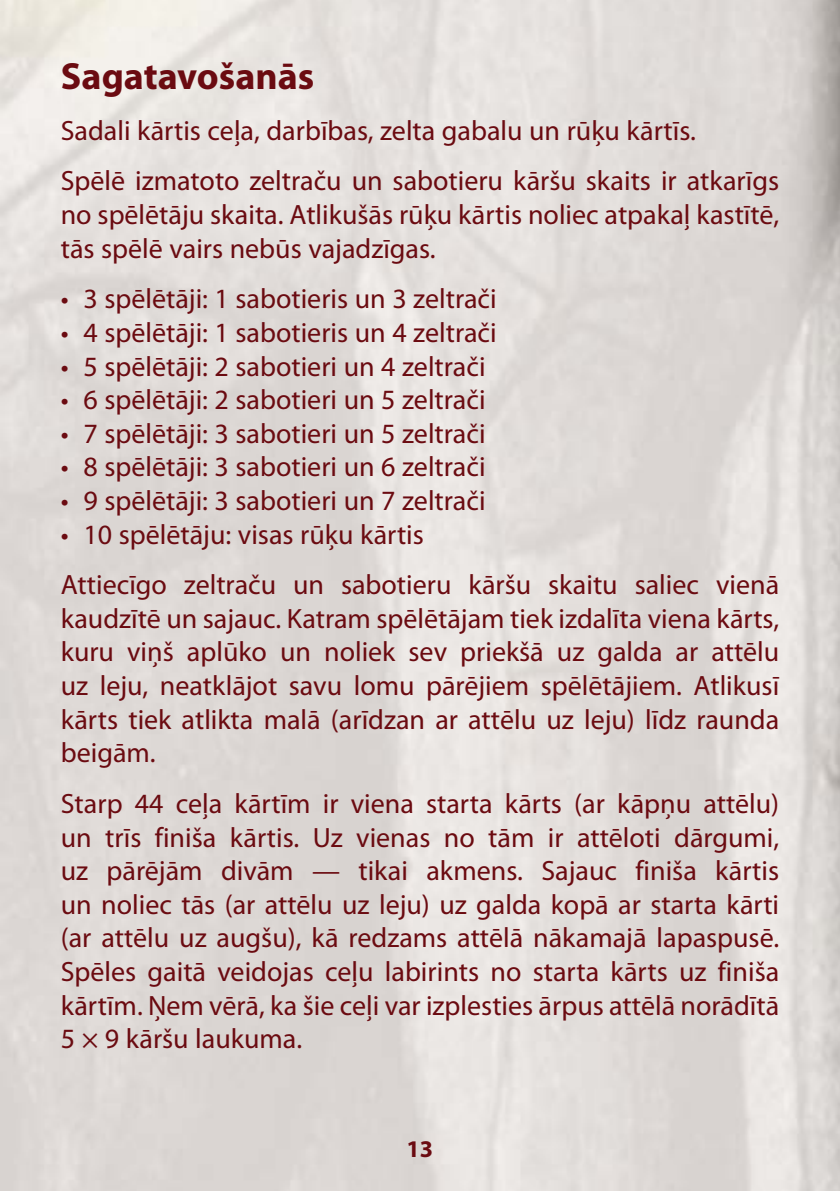
<style>
.page{position:relative;width:840px;height:1191px;background:#fff}
.page>*{position:absolute;margin:0;border:0;box-sizing:border-box;transform-origin:0 0}
.t1{font:700 38px "Myriad Pro";color:#6b0b11}
.t2{font:28px/33.6px "Myriad Pro";color:#6b0b11}
.t3{font:700 24px "Myriad Pro";color:#6b0b11}
</style>
<div class="page">
<h1 class="t1" style="left:61px;top:55px;width:255px">Sagatavošanās</h1>
<p class="t2" style="left:61px;top:106px;width:719px;line-height:50.4px">Sadali kārtis ceļa, darbības, zelta gabalu un rūķu kārtīs.<br>Spēlē izmatoto zeltraču un sabotieru kāršu skaits ir atkarīgs</p>
<p class="t2" style="left:61px;top:198px;width:719px">no spēlētāju skaita. Atlikušās rūķu kārtis noliec atpakaļ kastītē, tās spēlē vairs nebūs vajadzīgas.</p>
<p class="t2" style="left:61px;top:283px;width:437px">• 3 spēlētāji: 1 sabotieris un 3 zeltrači</p>
<p class="t2" style="left:61px;top:316px;width:437px">• 4 spēlētāji: 1 sabotieris un 4 zeltrači</p>
<p class="t2" style="left:61px;top:350px;width:426px">• 5 spēlētāji: 2 sabotieri un 4 zeltrači</p>
<p class="t2" style="left:61px;top:383px;width:426px">• 6 spēlētāji: 2 sabotieri un 5 zeltrači</p>
<p class="t2" style="left:61px;top:417px;width:426px">• 7 spēlētāji: 3 sabotieri un 5 zeltrači</p>
<p class="t2" style="left:61px;top:451px;width:426px">• 8 spēlētāji: 3 sabotieri un 6 zeltrači</p>
<p class="t2" style="left:61px;top:484px;width:426px">• 9 spēlētāji: 3 sabotieri un 7 zeltrači</p>
<p class="t2" style="left:61px;top:509px;width:719px;line-height:50.4px">• 10 spēlētāju: visas rūķu kārtis<br>Attiecīgo zeltraču un sabotieru kāršu skaitu saliec vienā</p>
<p class="t2" style="left:61px;top:602px;width:719px;text-align:justify">kaudzītē un sajauc. Katram spēlētājam tiek izdalīta viena kārts, kuru viņš aplūko un noliek sev priekšā uz galda ar attēlu uz leju, neatklājot savu lomu pārējiem spēlētājiem. Atlikusī kārts tiek atlikta malā (arīdzan ar attēlu uz leju) līdz raunda beigām.</p>
<p class="t2" style="left:61px;top:787px;width:719px;text-align:justify">Starp 44 ceļa kārtīm ir viena starta kārts (ar kāpņu attēlu) un trīs finiša kārtis. Uz vienas no tām ir attēloti dārgumi, uz pārējām divām — tikai akmens. Sajauc finiša kārtis un noliec tās (ar attēlu uz leju) uz galda kopā ar starta kārti (ar attēlu uz augšu), kā redzams attēlā nākamajā lapaspusē.<br>Spēles gaitā veidojas ceļu labirints no starta kārts uz finiša kārtīm. Ņem vērā, ka šie ceļi var izplesties ārpus attēlā norādītā 5 × 9 kāršu laukuma.</p>
<p class="t3" style="left:406px;top:1135px;width:28px">13</p>
</div>
